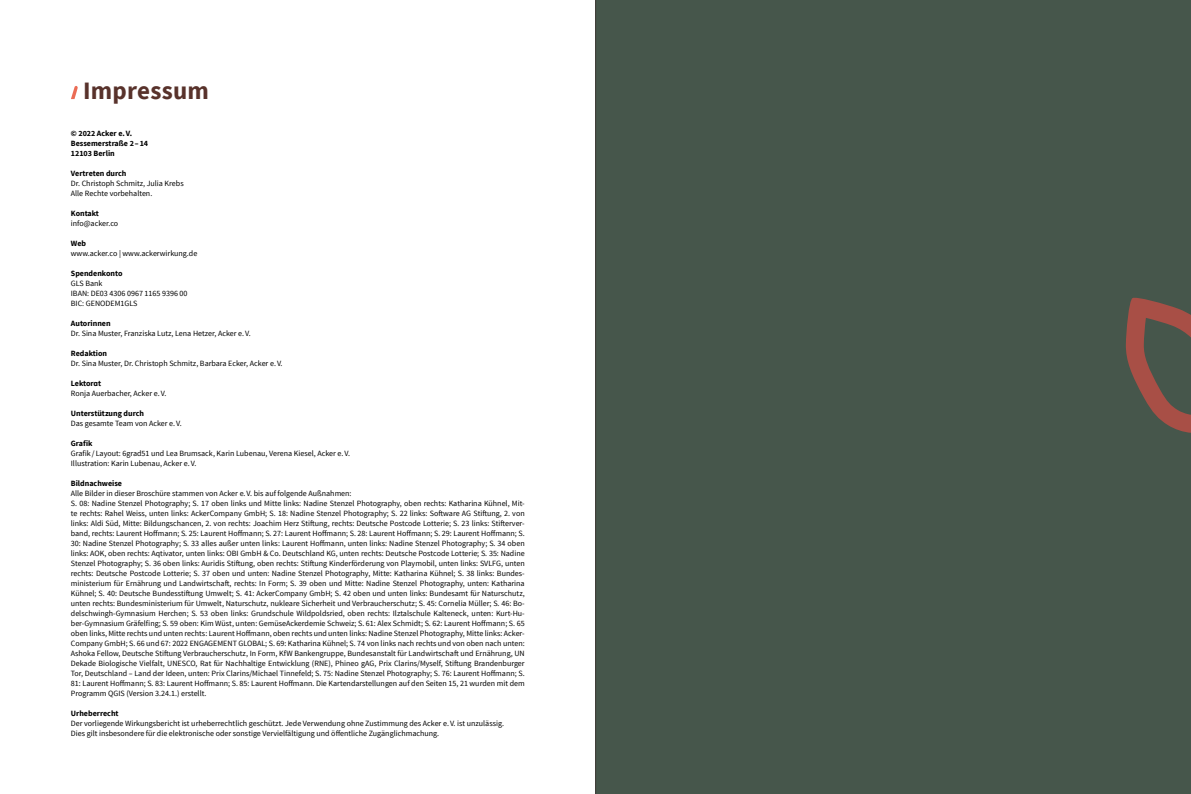
<style>
.page{position:relative;width:1191px;height:794px;background:#fff}
.page>*{position:absolute;margin:0;border:0;box-sizing:border-box;transform-origin:0 0}
.t1{font:700 25px "Source Sans Pro";letter-spacing:.01em;color:#58322b}
.t2{font:8px/10px "Source Sans Pro";color:#000}
.t3{font:700 8px/10px "Source Sans Pro";color:#000}
</style>
<div class="page">
<svg style="left:71px;top:86px;width:7px;height:13px"></svg>
<div style="left:595px;top:0;width:596px;height:794px;background:#46564b"></div>
<hr style="left:595px;top:0;width:1px;height:794px;background:#413c38">
<svg style="left:1125px;top:297px;width:66px;height:136px"></svg>
<h1 class="t1" style="left:83px;top:74px;width:127px">Impressum</h1>
<p class="t3" style="left:71px;top:128px;width:79px">© 2022 Acker e.V.<br>Bessemerstraße 2–14<br>12103 Berlin</p>
<p class="t3" style="left:71px;top:168px;width:57px">Vertreten durch</p>
<p class="t2" style="left:71px;top:179px;width:114px">Dr. Christoph Schmitz, Julia Krebs<br>Alle Rechte vorbehalten.</p>
<p class="t3" style="left:71px;top:208px;width:30px">Kontakt</p>
<p class="t2" style="left:71px;top:219px;width:49px">info@acker.co</p>
<p class="t3" style="left:71px;top:238px;width:17px">Web</p>
<p class="t2" style="left:71px;top:249px;width:128px">www.acker.co | www.ackerwirkung.de</p>
<p class="t3" style="left:71px;top:268px;width:53px">Spendenkonto</p>
<p class="t2" style="left:71px;top:279px;width:118px">GLS Bank<br>IBAN: DE03 4306 0967 1165 9396 00<br>BIC: GENODEM1GLS</p>
<p class="t3" style="left:71px;top:318px;width:41px">Autorinnen</p>
<p class="t2" style="left:71px;top:329px;width:181px">Dr. Sina Muster, Franziska Lutz, Lena Hetzer, Acker e.V.</p>
<p class="t3" style="left:71px;top:348px;width:38px">Redaktion</p>
<p class="t2" style="left:71px;top:359px;width:213px">Dr. Sina Muster, Dr. Christoph Schmitz, Barbara Ecker, Acker e.V.</p>
<p class="t3" style="left:71px;top:378px;width:32px">Lektorat</p>
<p class="t2" style="left:71px;top:389px;width:97px">Ronja Auerbacher, Acker e.V.</p>
<p class="t3" style="left:71px;top:408px;width:75px">Unterstützung durch</p>
<p class="t2" style="left:71px;top:419px;width:112px">Das gesamte Team von Acker e.V.</p>
<p class="t3" style="left:71px;top:438px;width:23px">Grafik</p>
<p class="t2" style="left:71px;top:449px;width:281px">Grafik / Layout: 6grad51 und Lea Brumsack, Karin Lubenau, Verena Kiesel, Acker e.V.<br>Illustration: Karin Lubenau, Acker e.V.</p>
<p class="t3" style="left:71px;top:478px;width:53px">Bildnachweise</p>
<p class="t2" style="left:71px;top:489px;width:455px">Alle Bilder in dieser Broschüre stammen von Acker e.V. bis auf folgende Außnahmen:<br>S. 08: Nadine Stenzel Photography; S. 17 oben links und Mitte links: Nadine Stenzel Photography, oben rechts: Katharina Kühnel, Mit&shy;te rechts: Rahel Weiss, unten links: AckerCompany GmbH; S. 18: Nadine Stenzel Photography; S. 22 links: Software AG Stiftung, 2. von links: Aldi Süd, Mitte: Bildungschancen, 2. von rechts: Joachim Herz Stiftung, rechts: Deutsche Postcode Lotterie; S. 23 links: Stifterver&shy;band, rechts: Laurent Hoffmann; S. 25: Laurent Hoffmann; S. 27: Laurent Hoffmann; S. 28: Laurent Hoffmann; S. 29: Laurent Hoffmann; S.<br>30: Nadine Stenzel Photography; S. 33 alles außer unten links: Laurent Hoffmann, unten links: Nadine Stenzel Photography; S. 34 oben links: AOK, oben rechts: Aqtivator, unten links: OBI GmbH &amp; Co. Deutschland KG, unten rechts: Deutsche Postcode Lotterie; S. 35: Nadine Stenzel Photography; S. 36 oben links: Auridis Stiftung, oben rechts: Stiftung Kinderförderung von Playmobil, unten links: SVLFG, unten rechts: Deutsche Postcode Lotterie; S. 37 oben und unten: Nadine Stenzel Photography, Mitte: Katharina Kühnel; S. 38 links: Bundes&shy;ministerium für Ernährung und Landwirtschaft, rechts: In Form; S. 39 oben und Mitte: Nadine Stenzel Photography, unten: Katharina Kühnel; S. 40: Deutsche Bundesstiftung Umwelt; S. 41: AckerCompany GmbH; S. 42 oben und unten links: Bundesamt für Naturschutz, unten rechts: Bundesministerium für Umwelt, Naturschutz, nukleare Sicherheit und Verbraucherschutz; S. 45: Cornelia Müller; S. 46: Bo&shy;delschwingh-Gymnasium Herchen; S. 53 oben links: Grundschule Wildpoldsried, oben rechts: Ilztalschule Kalteneck, unten: Kurt-Hu&shy;ber-Gymnasium Gräfelfing; S. 59 oben: Kim Wüst, unten: GemüseAckerdemie Schweiz; S. 61: Alex Schmidt; S. 62: Laurent Hoffmann; S. 65 oben links, Mitte rechts und unten rechts: Laurent Hoffmann, oben rechts und unten links: Nadine Stenzel Photography, Mitte links: Acker-Company GmbH; S. 66 und 67: 2022 ENGAGEMENT GLOBAL; S. 69: Katharina Kühnel; S. 74 von links nach rechts und von oben nach unten:<br>Ashoka Fellow, Deutsche Stiftung Verbraucherschutz, In Form, KfW Bankengruppe, Bundesanstalt für Landwirtschaft und Ernährung, UN Dekade Biologische Vielfalt, UNESCO, Rat für Nachhaltige Entwicklung (RNE), Phineo gAG, Prix Clarins/Myself, Stiftung Brandenburger Tor, Deutschland – Land der Ideen, unten: Prix Clarins/Michael Tinnefeld; S. 75: Nadine Stenzel Photography; S. 76: Laurent Hoffmann; S.<br>81: Laurent Hoffmann; S. 83: Laurent Hoffmann; S. 85: Laurent Hoffmann. Die Kartendarstellungen auf den Seiten 15, 21 wurden mit dem Programm QGIS (Version 3.24.1.) erstellt.</p>
<p class="t3" style="left:71px;top:708px;width:49px">Urheberrecht</p>
<p class="t2" style="left:71px;top:719px;width:435px">Der vorliegende Wirkungsbericht ist urheberrechtlich geschützt. Jede Verwendung ohne Zustimmung des Acker e.V. ist unzulässig.<br>Dies gilt insbesondere für die elektronische oder sonstige Vervielfältigung und öffentliche Zugänglichmachung.</p>
</div>
